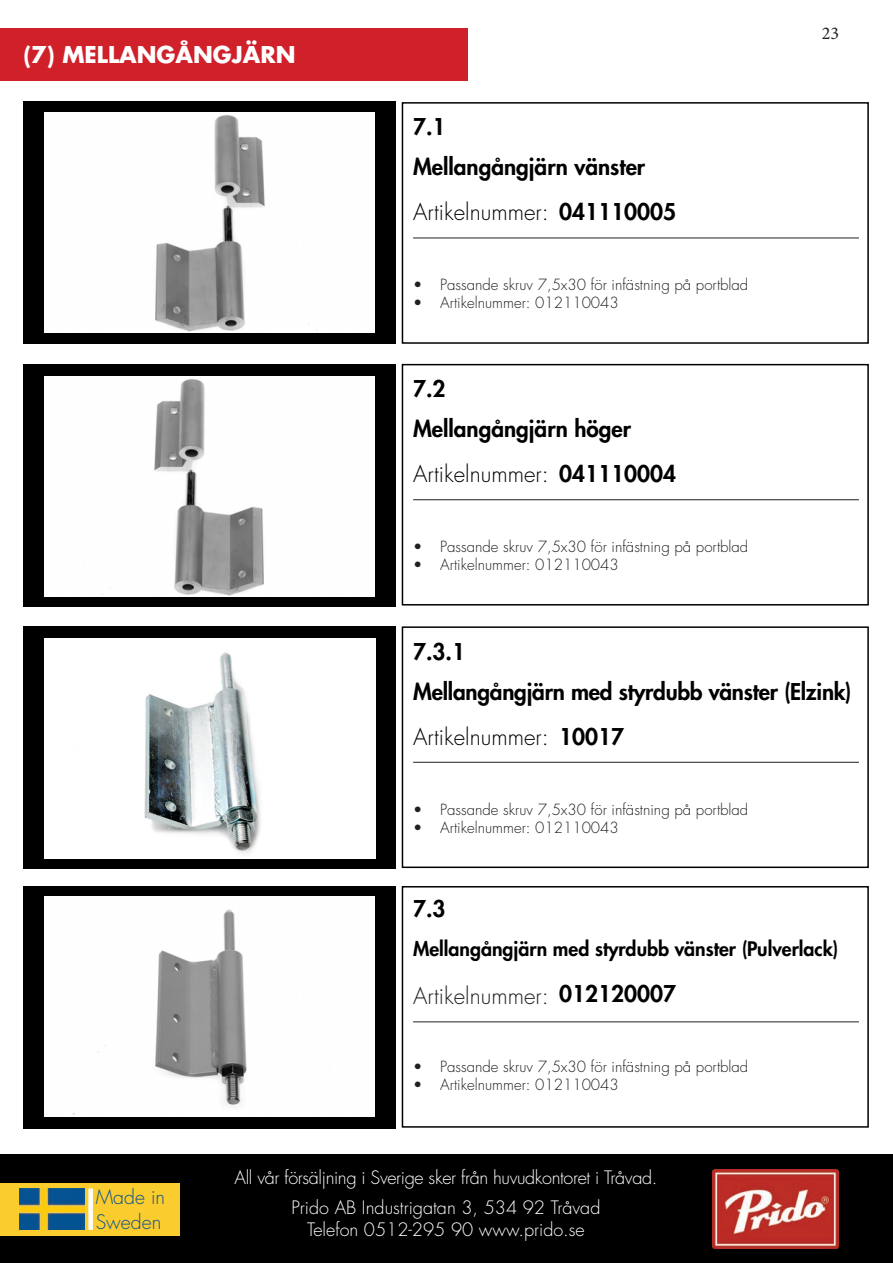
<style>
.page{position:relative;width:893px;height:1263px;background:#fff}
.page>*{position:absolute;margin:0;border:0;box-sizing:border-box;transform-origin:0 0}
.t1{font:800 22.5px "Futura Std";color:#000}
.t2{font:300 22.5px "Futura Std";color:#000}
.t3{font:700 22.5px "Futura Std";color:#fff}
.t4{font:300 22.5px "Futura Std";color:#231f20}
.t5{font:800 19.5px "Futura Std";color:#000}
.t6{font:300 19.5px/25.5px "Futura Std";color:#10518d}
.t7{font:300 18px/30.2px "Futura Std";letter-spacing:-.02em;color:#fff;text-align:center}
.t8{font:300 18px "Futura Std";color:#fff}
.t9{font:18px "Minion Pro";color:#231f20}
.t10{font:300 15px "Futura Std";color:#231f20}
</style>
<div class="page">
<div style="left:23px;top:886px;width:373px;height:242px;background:#000"></div>
<div style="left:23px;top:101px;width:373px;height:243px;background:#000"></div>
<div style="left:23px;top:626px;width:373px;height:243px;background:#000"></div>
<div style="left:23px;top:364px;width:373px;height:242px;background:#000"></div>
<img style="left:45px;top:376px;width:330px;height:220px">
<img style="left:45px;top:112px;width:330px;height:221px">
<img style="left:44px;top:639px;width:331px;height:220px">
<img style="left:45px;top:896px;width:330px;height:220px">
<div style="left:0;top:1155px;width:893px;height:108px;background:#000"></div>
<img style="left:712px;top:1169px;width:127px;height:80px">
<div style="left:0;top:1183px;width:180px;height:52px;background:#facc2e"></div>
<img style="left:19px;top:1189px;width:66px;height:40px">
<div style="left:88px;top:1188px;width:5px;height:42px;background:#fff"></div>
<div style="left:402px;top:102px;width:467px;height:242px;border:2px solid #000"></div>
<div style="left:402px;top:364px;width:467px;height:241px;border:2px solid #000"></div>
<div style="left:402px;top:626px;width:467px;height:242px;border:2px solid #000"></div>
<div style="left:402px;top:886px;width:467px;height:242px;border:2px solid #000"></div>
<div style="left:0;top:29px;width:467px;height:52px;background:#d0202a"></div>
<hr style="left:413px;top:238px;width:446px;height:1px;background:#231f20">
<hr style="left:413px;top:499px;width:446px;height:1px;background:#231f20">
<hr style="left:413px;top:762px;width:446px;height:1px;background:#231f20">
<hr style="left:413px;top:1021px;width:446px;height:1px;background:#231f20">
<p class="t3" style="left:23px;top:39px;width:274px">(7) MELLANGÅNGJÄRN</p>
<p class="t1" style="left:413px;top:113px;width:34px">7.1</p>
<p class="t1" style="left:413px;top:153px;width:234px">Mellangångjärn vänster</p>
<h1 class="t2" style="left:413px;top:198px;width:137px">Artikelnummer:</h1>
<p class="t1" style="left:559px;top:198px;width:119px">041110005</p>
<p class="t10" style="left:413px;top:276px;width:337px">• Passande skruv 7,5x30 för infästning på portblad</p>
<p class="t10" style="left:413px;top:294px;width:207px">• Artikelnummer: 012110043</p>
<p class="t1" style="left:413px;top:375px;width:34px">7.2</p>
<p class="t1" style="left:413px;top:414px;width:220px">Mellangångjärn höger</p>
<h1 class="t2" style="left:413px;top:460px;width:137px">Artikelnummer:</h1>
<p class="t1" style="left:559px;top:459px;width:119px">041110004</p>
<p class="t10" style="left:413px;top:537px;width:337px">• Passande skruv 7,5x30 för infästning på portblad</p>
<p class="t10" style="left:413px;top:555px;width:207px">• Artikelnummer: 012110043</p>
<p class="t1" style="left:413px;top:637px;width:54px">7.3.1</p>
<p class="t9" style="left:822px;top:21px;width:19px">23</p>
<p class="t1" style="left:413px;top:677px;width:440px">Mellangångjärn med styrdubb vänster (Elzink)</p>
<h1 class="t2" style="left:413px;top:723px;width:137px">Artikelnummer:</h1>
<p class="t1" style="left:559px;top:722px;width:67px">10017</p>
<p class="t10" style="left:413px;top:800px;width:337px">• Passande skruv 7,5x30 för infästning på portblad</p>
<p class="t10" style="left:413px;top:818px;width:207px">• Artikelnummer: 012110043</p>
<p class="t1" style="left:413px;top:895px;width:34px">7.3</p>
<p class="t5" style="left:413px;top:936px;width:427px">Mellangångjärn med styrdubb vänster (Pulverlack)</p>
<h1 class="t4" style="left:413px;top:982px;width:137px">Artikelnummer:</h1>
<p class="t1" style="left:559px;top:980px;width:119px">012120007</p>
<p class="t10" style="left:413px;top:1058px;width:337px">• Passande skruv 7,5x30 för infästning på portblad</p>
<p class="t10" style="left:413px;top:1076px;width:207px">• Artikelnummer: 012110043</p>
<h2 class="t6" style="left:96px;top:1184px;width:71px">Made in<br>Sweden</h2>
<p class="t7" style="left:235px;top:1163px;width:424px">All vår försäljning i Sverige sker från huvudkontoret i Tråvad.<br>Prido AB Industrigatan 3, 534 92 Tråvad</p>
<p class="t8" style="left:307px;top:1218px;width:279px">Telefon 0512-295 90 www.prido.se</p>
</div>
